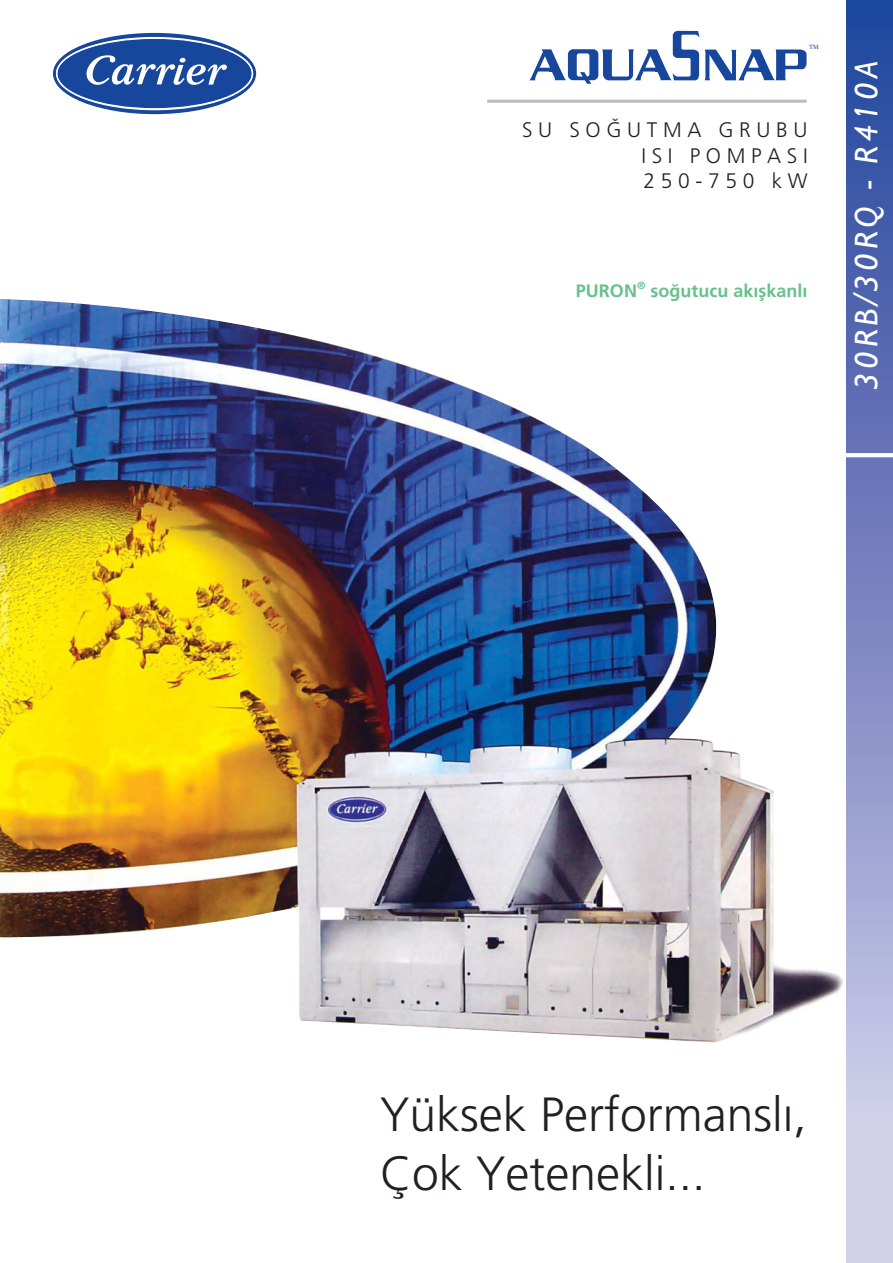
<style>
.page{position:relative;width:893px;height:1263px;background:#fff}
.page>*{position:absolute;margin:0;border:0;box-sizing:border-box;transform-origin:0 0}
.t1{font:300 48px/58.5px "Frutiger";color:#231f20}
.t2{font:italic 33px "Gill Sans";letter-spacing:.12em;color:#fff}
.t3{font:300 21px/25.3px "Frutiger";letter-spacing:.27em;color:#231f20;text-align:justify}
.t4{font:700 18px "Frutiger";color:#67c18c}
.t5{font:700 10.5px "Frutiger";color:#67c18c}
.t6{font:6.3px "Times Turk";color:#17469d}
</style>
<div class="page">
<img style="left:0;top:299px;width:843px;height:744px">
<div style="left:846px;top:0;width:46px;height:1115px;background:linear-gradient(to bottom,#1e409a,#ccc7e6)"></div>
<div style="left:846px;top:1114px;width:46px;height:149px;background:#d1d2ea"></div>
<hr style="left:844px;top:453px;width:48px;height:4px;background:#fff">
<hr style="left:487px;top:100px;width:319px;height:3px;background:#bbbdbf">
<svg style="left:53px;top:33px;width:203px;height:81px;background:#2e58a6"></svg>
<svg style="left:86px;top:55px;width:141px;height:30px"></svg>
<svg style="left:529px;top:31px;width:277px;height:53px"></svg>
<p class="t6" style="left:809px;top:43px;width:11px">TM</p>
<p class="t3" style="left:641px;top:119px;width:168px;text-indent:-119px">SU SO⁄UTMA GRUBU ISI POMPASI 250-750 kW</p>
<p class="t4" style="left:576px;top:284px;width:63px">PURON</p>
<p class="t5" style="left:637px;top:281px;width:10px">®</p>
<p class="t4" style="left:650px;top:284px;width:159px">so¤utucu ak›flkanl›</p>
<p class="t2" style="left:846px;top:390px;width:330px;rotate:-90deg">30RB/30RQ - R410A</p>
<p class="t1" style="left:380px;top:1089px;width:428px">Yüksek Performansl›,<br>Çok Yetenekli...</p>
</div>
